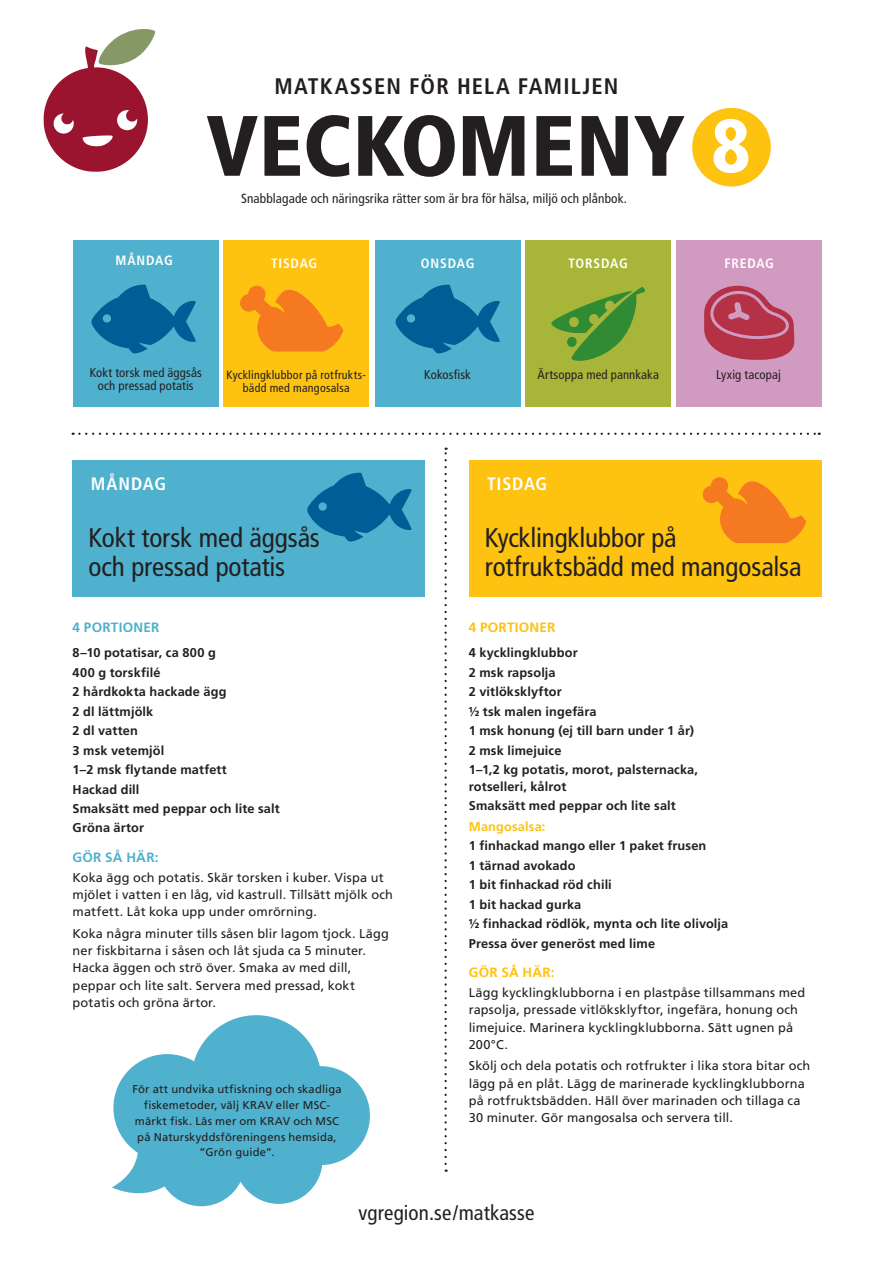
<style>
.page{position:relative;width:893px;height:1263px;background:#fff}
.page>*{position:absolute;margin:0;border:0;box-sizing:border-box;transform-origin:0 0}
.Rubrik_stor{font:900 condensed 85.5px "Frutiger";letter-spacing:.005em;color:#231f20}
.Rubrik_stor-2{font:900 condensed 75px "Frutiger";color:#fff}
.Rubrik_stor-3{font:condensed 27px/28.5px "Frutiger";letter-spacing:-.005em;color:#231f20}
.Rubrik_stor-4{font:700 condensed 22.5px "Frutiger";letter-spacing:.05em;color:#231f20}
.Rubrik_stor-5{font:condensed 21px "Frutiger";letter-spacing:.005em;color:#231f20}
.Rubrik_stor-6{font:700 condensed 18px "Frutiger";letter-spacing:.05em;color:#fff}
.Rubrik_stor-7{font:700 condensed 13.5px "Frutiger";letter-spacing:.06em;color:#fff}
.Rubrik_stor-8{font:700 13.5px "Frutiger";letter-spacing:.02em;color:#4fb1cd}
.Rubrik_stor-9{font:700 13.5px "Frutiger";letter-spacing:.02em;color:#fec210}
.Rubrik_stor-10{font:condensed 13.35px "Frutiger";letter-spacing:.01em;color:#231f20}
.Rubrik_stor-11{font:12.75px/17.2px "Frutiger LT Std";letter-spacing:.01em;color:#231f20}
.Rubrik_stor-12{font:700 12.75px/16.5px "Frutiger";letter-spacing:.01em;color:#231f20}
.Rubrik_stor-13{font:condensed 12.75px/13.5px "Frutiger";letter-spacing:.01em;color:#231f20;text-align:center}
.Rubrik_stor-14{font:700 12.75px "Frutiger";letter-spacing:.015em;color:#fec210}
.Rubrik_stor-15{font:condensed 12px "Frutiger";letter-spacing:.025em;color:#231f20}
.Rubrik_stor-16{font:11.25px/15.8px "Frutiger LT Std";letter-spacing:.015em;color:#231f20;text-align:center}
</style>
<div class="page">
<div style="left:375px;top:240px;width:145px;height:167px;background:#4fb1cd"></div>
<div style="left:676px;top:240px;width:145px;height:167px;background:#d19ac1"></div>
<div style="left:73px;top:240px;width:145px;height:167px;background:#4fb1cd"></div>
<div style="left:224px;top:240px;width:145px;height:167px;background:#fec210"></div>
<div style="left:526px;top:240px;width:145px;height:167px;background:#a7b639"></div>
<div style="left:469px;top:460px;width:353px;height:137px;background:#fec210"></div>
<svg style="left:73px;top:433px;width:747px;height:2px"></svg>
<svg style="left:444px;top:448px;width:3px;height:724px"></svg>
<svg style="left:112px;top:1015px;width:258px;height:191px;fill:#4fb1cd"></svg>
<svg style="left:44px;top:29px;width:111px;height:143px"></svg>
<div style="left:72px;top:460px;width:353px;height:137px;background:#4fb1cd"></div>
<svg style="left:91px;top:284px;width:105px;height:70px"></svg>
<svg style="left:395px;top:284px;width:105px;height:70px"></svg>
<svg style="left:307px;top:472px;width:105px;height:70px"></svg>
<svg style="left:240px;top:285px;width:103px;height:67px"></svg>
<svg style="left:702px;top:477px;width:104px;height:66px"></svg>
<svg style="left:551px;top:287px;width:94px;height:74px"></svg>
<div style="left:692px;top:108px;width:79px;height:79px;background:#fec210;border-radius:50%"></div>
<svg style="left:704px;top:286px;width:91px;height:74px"></svg>
<p class="Rubrik_stor-4" style="left:274px;top:73px;width:345px">MATKASSEN FÖR HELA FAMILJEN</p>
<p class="Rubrik_stor" style="left:206px;top:95px;width:480px">VECKOMENY</p>
<p class="Rubrik_stor-10" style="left:241px;top:191px;width:387px">Snabblagade och näringsrika rätter som är bra för hälsa, miljö och plånbok.</p>
<p class="Rubrik_stor-2" style="left:711px;top:101px;width:40px">8</p>
<p class="Rubrik_stor-7" style="left:115px;top:253px;width:59px">MÅNDAG</p>
<p class="Rubrik_stor-7" style="left:271px;top:255px;width:48px">TISDAG</p>
<p class="Rubrik_stor-7" style="left:421px;top:255px;width:55px">ONSDAG</p>
<p class="Rubrik_stor-7" style="left:568px;top:255px;width:61px">TORSDAG</p>
<p class="Rubrik_stor-7" style="left:724px;top:255px;width:51px">FREDAG</p>
<p class="Rubrik_stor-13" style="left:90px;top:366px;width:114px">Kokt torsk med äggsås och pressad potatis</p>
<p class="Rubrik_stor-15" style="left:227px;top:368px;width:141px">Kycklingklubbor på rotfrukts-</p>
<p class="Rubrik_stor-13" style="left:424px;top:368px;width:48px">Kokosfisk</p>
<p class="Rubrik_stor-13" style="left:538px;top:368px;width:123px">Ärtsoppa med pannkaka</p>
<p class="Rubrik_stor-13" style="left:716px;top:368px;width:66px">Lyxig tacopaj</p>
<p class="Rubrik_stor-15" style="left:243px;top:381px;width:109px">bädd med mangosalsa</p>
<p class="Rubrik_stor-6" style="left:91px;top:473px;width:77px">MÅNDAG</p>
<p class="Rubrik_stor-6" style="left:487px;top:473px;width:62px">TISDAG</p>
<p class="Rubrik_stor-3" style="left:89px;top:524px;width:233px">Kokt torsk med äggsås och pressad potatis</p>
<p class="Rubrik_stor-8" style="left:73px;top:619px;width:88px">4 PORTIONER</p>
<p class="Rubrik_stor-12" style="left:73px;top:644px;width:145px">8–10 potatisar, ca 800 g</p>
<p class="Rubrik_stor-12" style="left:73px;top:664px;width:89px">400 g torskfilé</p>
<p class="Rubrik_stor-12" style="left:73px;top:683px;width:155px">2 hårdkokta hackade ägg</p>
<p class="Rubrik_stor-12" style="left:73px;top:703px;width:82px">2 dl lättmjölk</p>
<p class="Rubrik_stor-12" style="left:73px;top:722px;width:67px">2 dl vatten</p>
<p class="Rubrik_stor-12" style="left:73px;top:742px;width:93px">3 msk vetemjöl</p>
<p class="Rubrik_stor-12" style="left:73px;top:761px;width:156px">1–2 msk flytande matfett</p>
<p class="Rubrik_stor-12" style="left:73px;top:781px;width:68px">Hackad dill</p>
<p class="Rubrik_stor-12" style="left:73px;top:800px;width:209px">Smaksätt med peppar och lite salt</p>
<p class="Rubrik_stor-12" style="left:73px;top:820px;width:73px">Gröna ärtor</p>
<p class="Rubrik_stor-8" style="left:73px;top:849px;width:87px">GÖR SÅ HÄR:</p>
<p class="Rubrik_stor-11" style="left:73px;top:869px;width:322px">Koka ägg och potatis. Skär torsken i kuber. Vispa ut mjölet i vatten i en låg, vid kastrull. Tillsätt mjölk och matfett. Låt koka upp under omrörning.</p>
<p class="Rubrik_stor-11" style="left:73px;top:925px;width:318px">Koka några minuter tills såsen blir lagom tjock. Lägg ner fiskbitarna i såsen och låt sjuda ca 5 minuter.<br>Hacka äggen och strö över. Smaka av med dill, peppar och lite salt. Servera med pressad, kokt potatis och gröna ärtor.</p>
<p class="Rubrik_stor-16" style="left:132px;top:1082px;width:211px">För att undvika utfiskning och skadliga fiskemetoder, välj KRAV eller MSC&shy;märkt fisk. Läs mer om KRAV och MSC på Naturskyddsföreningens hemsida, ”Grön guide”.</p>
<p class="Rubrik_stor-3" style="left:485px;top:524px;width:318px">Kycklingklubbor på rotfruktsbädd med mangosalsa</p>
<p class="Rubrik_stor-9" style="left:469px;top:619px;width:88px">4 PORTIONER</p>
<p class="Rubrik_stor-12" style="left:469px;top:644px;width:110px">4 kycklingklubbor</p>
<p class="Rubrik_stor-12" style="left:469px;top:664px;width:88px">2 msk rapsolja</p>
<p class="Rubrik_stor-12" style="left:469px;top:683px;width:95px">2 vitlöksklyftor</p>
<p class="Rubrik_stor-12" style="left:469px;top:703px;width:129px">½ tsk malen ingefära</p>
<p class="Rubrik_stor-12" style="left:469px;top:722px;width:227px">1 msk honung (ej till barn under 1 år)</p>
<p class="Rubrik_stor-12" style="left:469px;top:742px;width:94px">2 msk limejuice</p>
<p class="Rubrik_stor-12" style="left:469px;top:761px;width:231px">1–1,2 kg potatis, morot, palsternacka, rotselleri, kålrot</p>
<p class="Rubrik_stor-12" style="left:469px;top:797px;width:209px">Smaksätt med peppar och lite salt</p>
<p class="Rubrik_stor-14" style="left:469px;top:819px;width:78px">Mangosalsa:</p>
<p class="Rubrik_stor-12" style="left:469px;top:837px;width:239px">1 finhackad mango eller 1 paket frusen</p>
<p class="Rubrik_stor-12" style="left:469px;top:857px;width:108px">1 tärnad avokado</p>
<p class="Rubrik_stor-12" style="left:469px;top:876px;width:145px">1 bit finhackad röd chili</p>
<p class="Rubrik_stor-12" style="left:469px;top:896px;width:114px">1 bit hackad gurka</p>
<p class="Rubrik_stor-12" style="left:469px;top:915px;width:261px">½ finhackad rödlök, mynta och lite olivolja</p>
<p class="Rubrik_stor-12" style="left:469px;top:935px;width:188px">Pressa över generöst med lime</p>
<p class="Rubrik_stor-9" style="left:469px;top:964px;width:87px">GÖR SÅ HÄR:</p>
<p class="Rubrik_stor-11" style="left:469px;top:984px;width:338px">Lägg kycklingklubborna i en plastpåse tillsammans med rapsolja, pressade vitlöksklyftor, ingefära, honung och limejuice. Marinera kycklingklubborna. Sätt ugnen på 200°C.</p>
<p class="Rubrik_stor-11" style="left:469px;top:1057px;width:343px">Skölj och dela potatis och rotfrukter i lika stora bitar och lägg på en plåt. Lägg de marinerade kycklingklubborna på rotfruktsbädden. Häll över marinaden och tillaga ca 30 minuter. Gör mangosalsa och servera till.</p>
<p class="Rubrik_stor-5" style="left:359px;top:1201px;width:177px">vgregion.se/matkasse</p>
</div>
